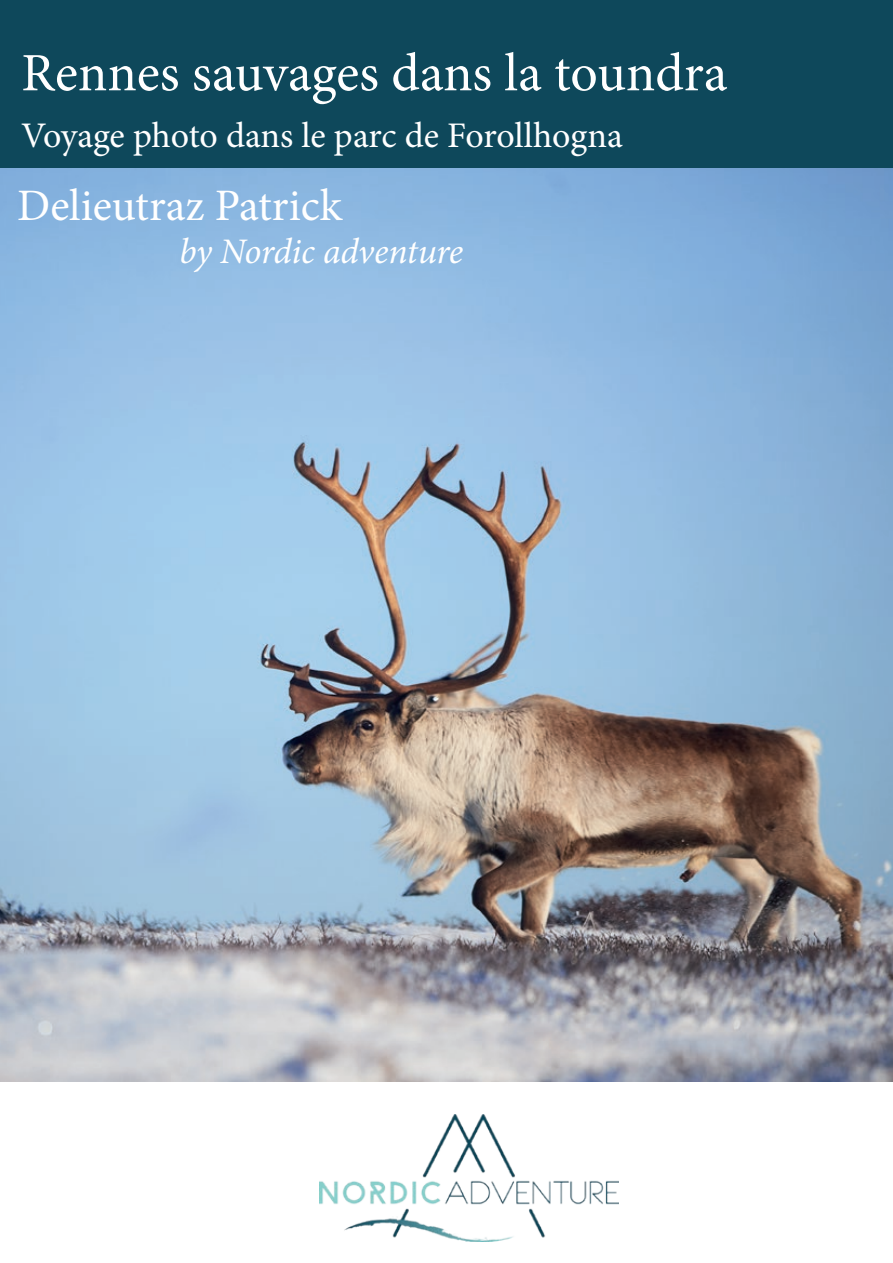
<style>
.page{position:relative;width:893px;height:1263px;background:#fff}
.page>*{position:absolute;margin:0;border:0;box-sizing:border-box;transform-origin:0 0}
.t1{font:54px "Minion Pro";color:#fff}
.t2{font:45px "Minion Pro";color:#fff}
.t3{font:36px "Minion Pro";letter-spacing:-.005em;color:#fff}
.t4{font:italic 36px "Minion Pro";letter-spacing:-.015em;color:#fff}
</style>
<div class="page">
<img style="left:0;top:168px;width:893px;height:913px">
<div style="left:0;top:0;width:893px;height:168px;background:#0e485b"></div>
<img style="left:319px;top:1114px;width:299px;height:128px">
<h1 class="t1" style="left:21px;top:37px;width:708px">Rennes sauvages dans la toundra</h1>
<p class="t3" style="left:21px;top:112px;width:603px">Voyage photo dans le parc de Forollhogna</p>
<p class="t2" style="left:17px;top:175px;width:327px">Delieutraz Patrick</p>
<p class="t4" style="left:179px;top:227px;width:286px">by Nordic adventure</p>
</div>
